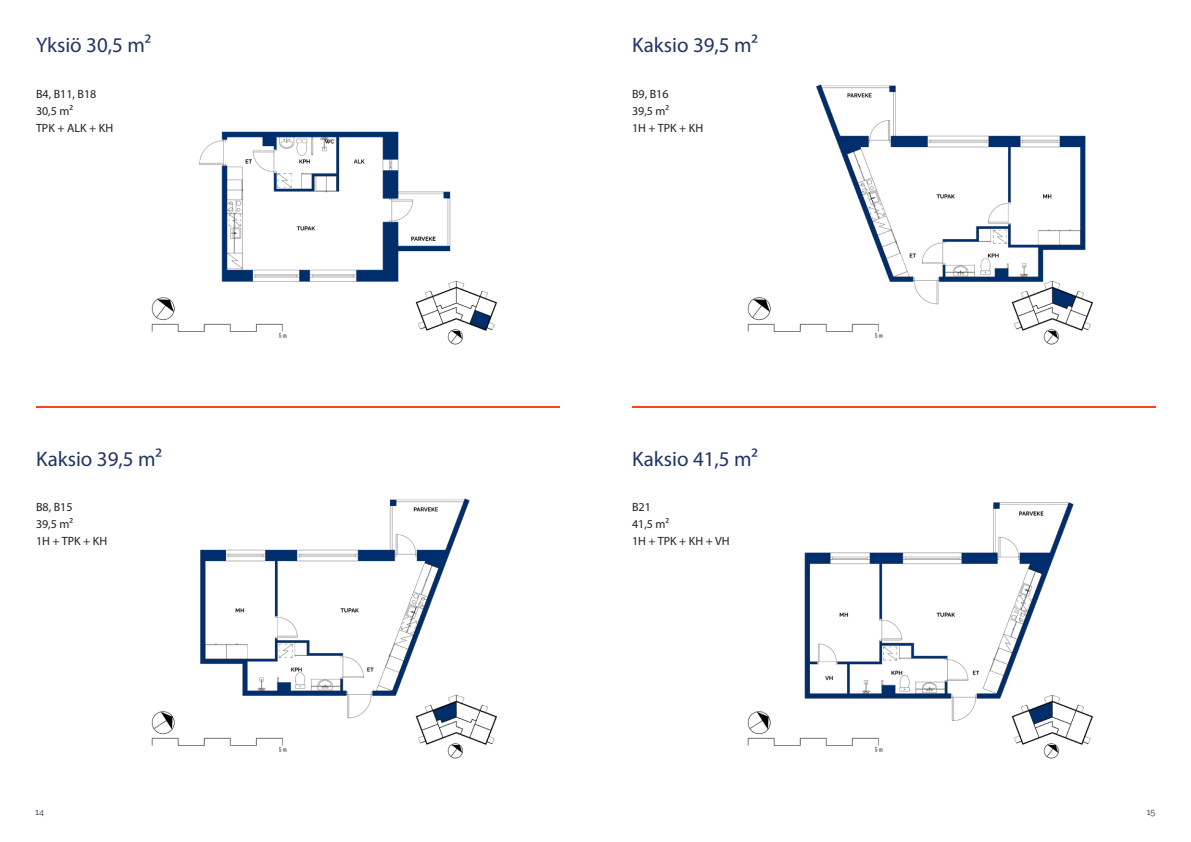
<style>
.page{position:relative;width:1191px;height:842px;background:#fff}
.page>*{position:absolute;margin:0;border:0;box-sizing:border-box;transform-origin:0 0}
.t1{font:21px "Myriad Pro";color:#213562}
.body_text{font:12px "Myriad Pro";color:#231f20}
.t2{font:9px "Raleway";color:#213562}
</style>
<div class="page">
<img style="left:151px;top:131px;width:347px;height:214px">
<img style="left:151px;top:498px;width:347px;height:261px">
<hr style="left:36px;top:406px;width:523px;height:2px;background:#fa4616">
<img style="left:747px;top:84px;width:347px;height:261px">
<img style="left:747px;top:502px;width:347px;height:257px">
<hr style="left:632px;top:406px;width:523px;height:2px;background:#fa4616">
<p class="t1" style="left:36px;top:32px;width:117px">Yksiö 30,5 m²</p>
<p class="body_text" style="left:36px;top:86px;width:62px">B4, B11, B18</p>
<p class="body_text" style="left:36px;top:103px;width:39px">30,5 m²</p>
<p class="body_text" style="left:36px;top:120px;width:79px">TPK + ALK + KH</p>
<p class="t1" style="left:36px;top:446px;width:128px">Kaksio 39,5 m²</p>
<p class="body_text" style="left:36px;top:500px;width:38px">B8, B15</p>
<p class="body_text" style="left:36px;top:517px;width:39px">39,5 m²</p>
<p class="body_text" style="left:36px;top:534px;width:73px">1H + TPK + KH</p>
<p class="t1" style="left:632px;top:32px;width:128px">Kaksio 39,5 m²</p>
<p class="body_text" style="left:632px;top:86px;width:38px">B9, B16</p>
<p class="body_text" style="left:632px;top:103px;width:39px">39,5 m²</p>
<p class="body_text" style="left:632px;top:120px;width:73px">1H + TPK + KH</p>
<p class="t1" style="left:632px;top:446px;width:128px">Kaksio 41,5 m²</p>
<p class="body_text" style="left:632px;top:500px;width:20px">B21</p>
<p class="body_text" style="left:632px;top:517px;width:39px">41,5 m²</p>
<p class="body_text" style="left:632px;top:534px;width:99px">1H + TPK + KH + VH</p>
<p class="t2" style="left:35px;top:806px;width:10px">14</p>
<p class="t2" style="left:1146px;top:806px;width:10px">15</p>
</div>
